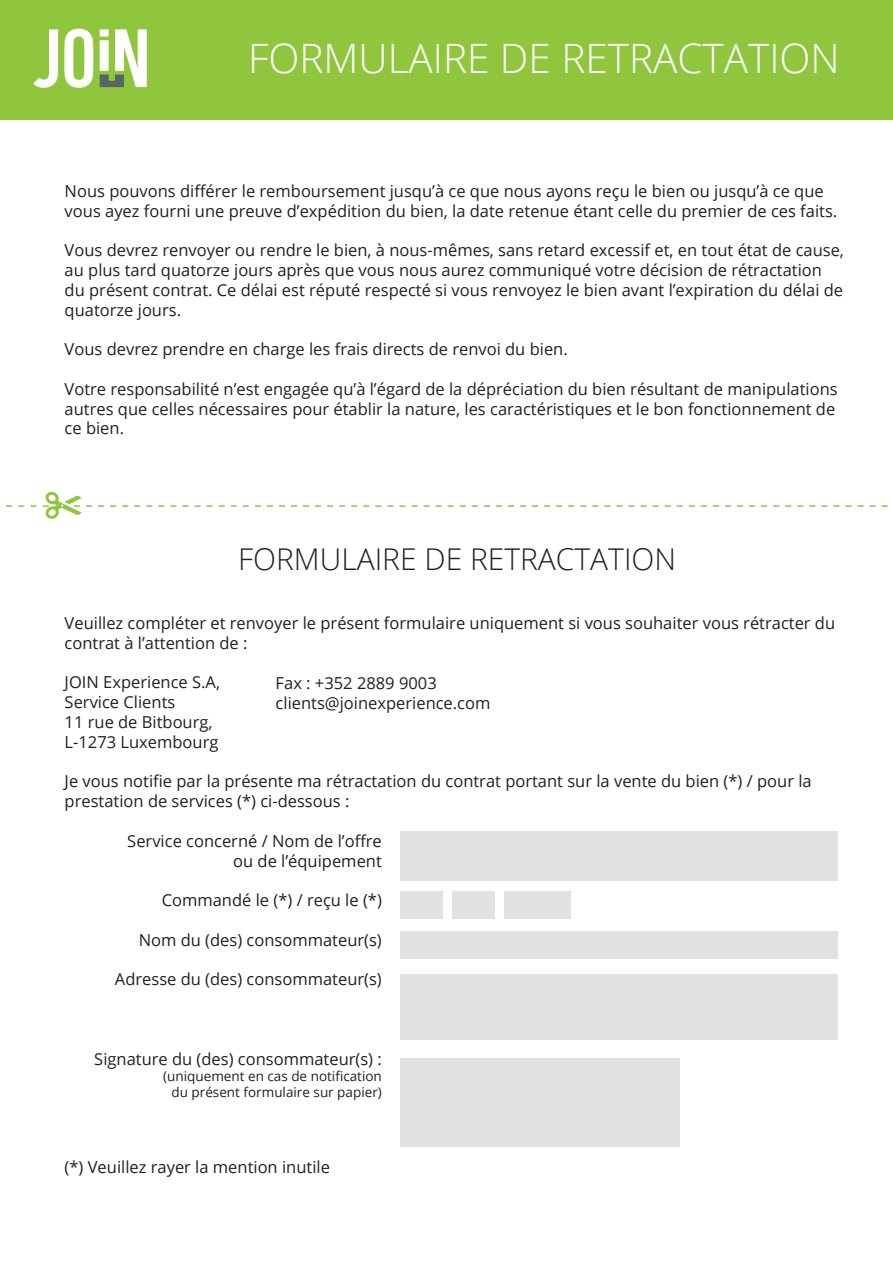
<style>
.page{position:relative;width:893px;height:1263px;background:#fff}
.page>*{position:absolute;margin:0;border:0;box-sizing:border-box;transform-origin:0 0}
.t1{font:300 40.5px "Open Sans";color:#fff}
.t2{font:300 30px "Open Sans";color:#231f20}
.t3{font:16.5px/19.8px "Open Sans";color:#231f20}
.t4{font:13.5px "Open Sans";color:#231f20}
</style>
<div class="page">
<div style="left:400px;top:892px;width:43px;height:27px;background:#e2e2e1"></div>
<div style="left:453px;top:892px;width:42px;height:27px;background:#e2e2e1"></div>
<div style="left:505px;top:892px;width:66px;height:27px;background:#e2e2e1"></div>
<div style="left:400px;top:931px;width:438px;height:27px;background:#e2e2e1"></div>
<div style="left:400px;top:974px;width:438px;height:66px;background:#e2e2e1"></div>
<div style="left:400px;top:1058px;width:280px;height:89px;background:#e2e2e1"></div>
<div style="left:400px;top:831px;width:438px;height:50px;background:#e2e2e1"></div>
<div style="left:0;top:0;width:893px;height:120px;background:#8fc63e"></div>
<svg style="left:33px;top:29px;width:25px;height:59px"></svg>
<svg style="left:64px;top:29px;width:29px;height:59px"></svg>
<svg style="left:100px;top:29px;width:47px;height:58px"></svg>
<svg style="left:6px;top:491px;width:882px;height:28px"></svg>
<p class="t1" style="left:248px;top:31px;width:593px">FORMULAIRE DE RETRACTATION</p>
<p class="t3" style="left:65px;top:181px;width:774px">Nous pouvons différer le remboursement jusqu’à ce que nous ayons reçu le bien ou jusqu’à ce que vous ayez fourni une preuve d’expédition du bien, la date retenue étant celle du premier de ces faits.</p>
<p class="t3" style="left:65px;top:240px;width:781px">Vous devrez renvoyer ou rendre le bien, à nous-mêmes, sans retard excessif et, en tout état de cause, au plus tard quatorze jours après que vous nous aurez communiqué votre décision de rétractation du présent contrat. Ce délai est réputé respecté si vous renvoyez le bien avant l’expiration du délai de quatorze jours.</p>
<p class="t3" style="left:65px;top:339px;width:505px">Vous devrez prendre en charge les frais directs de renvoi du bien.</p>
<p class="t3" style="left:65px;top:379px;width:775px">Votre responsabilité n’est engagée qu’à l’égard de la dépréciation du bien résultant de manipulations autres que celles nécessaires pour établir la nature, les caractéristiques et le bon fonctionnement de ce bien.</p>
<p class="t2" style="left:238px;top:538px;width:440px">FORMULAIRE DE RETRACTATION</p>
<p class="t3" style="left:65px;top:613px;width:772px">Veuillez compléter et renvoyer le présent formulaire uniquement si vous souhaiter vous rétracter du contrat à l’attention de :</p>
<p class="t3" style="left:65px;top:672px;width:157px">JOIN Experience S.A,</p>
<p class="t3" style="left:65px;top:692px;width:112px">Service Clients</p>
<p class="t3" style="left:65px;top:712px;width:149px">11 rue de Bitbourg,</p>
<p class="t3" style="left:65px;top:731px;width:155px">L-1273 Luxembourg</p>
<p class="t3" style="left:65px;top:771px;width:749px">Je vous notifie par la présente ma rétractation du contrat portant sur la vente du bien (*) / pour la prestation de services (*) ci-dessous :</p>
<p class="t3" style="left:127px;top:830px;width:256px">Service concerné / Nom de l’offre</p>
<p class="t3" style="left:233px;top:850px;width:150px">ou de l’équipement</p>
<p class="t3" style="left:162px;top:890px;width:222px">Commandé le (*) / reçu le (*)</p>
<p class="t3" style="left:139px;top:929px;width:245px">Nom du (des) consommateur(s)</p>
<p class="t3" style="left:115px;top:969px;width:268px">Adresse du (des) consommateur(s)</p>
<p class="t3" style="left:276px;top:672px;width:163px">Fax : +352 2889 9003</p>
<p class="t3" style="left:276px;top:692px;width:216px">clients@joinexperience.com</p>
<p class="t3" style="left:94px;top:1048px;width:289px">Signature du (des) consommateur(s) :</p>
<p class="t4" style="left:163px;top:1066px;width:220px">(uniquement en cas de notification</p>
<p class="t4" style="left:172px;top:1083px;width:212px">du présent formulaire sur papier)</p>
<p class="t3" style="left:65px;top:1156px;width:267px">(*) Veuillez rayer la mention inutile</p>
</div>
